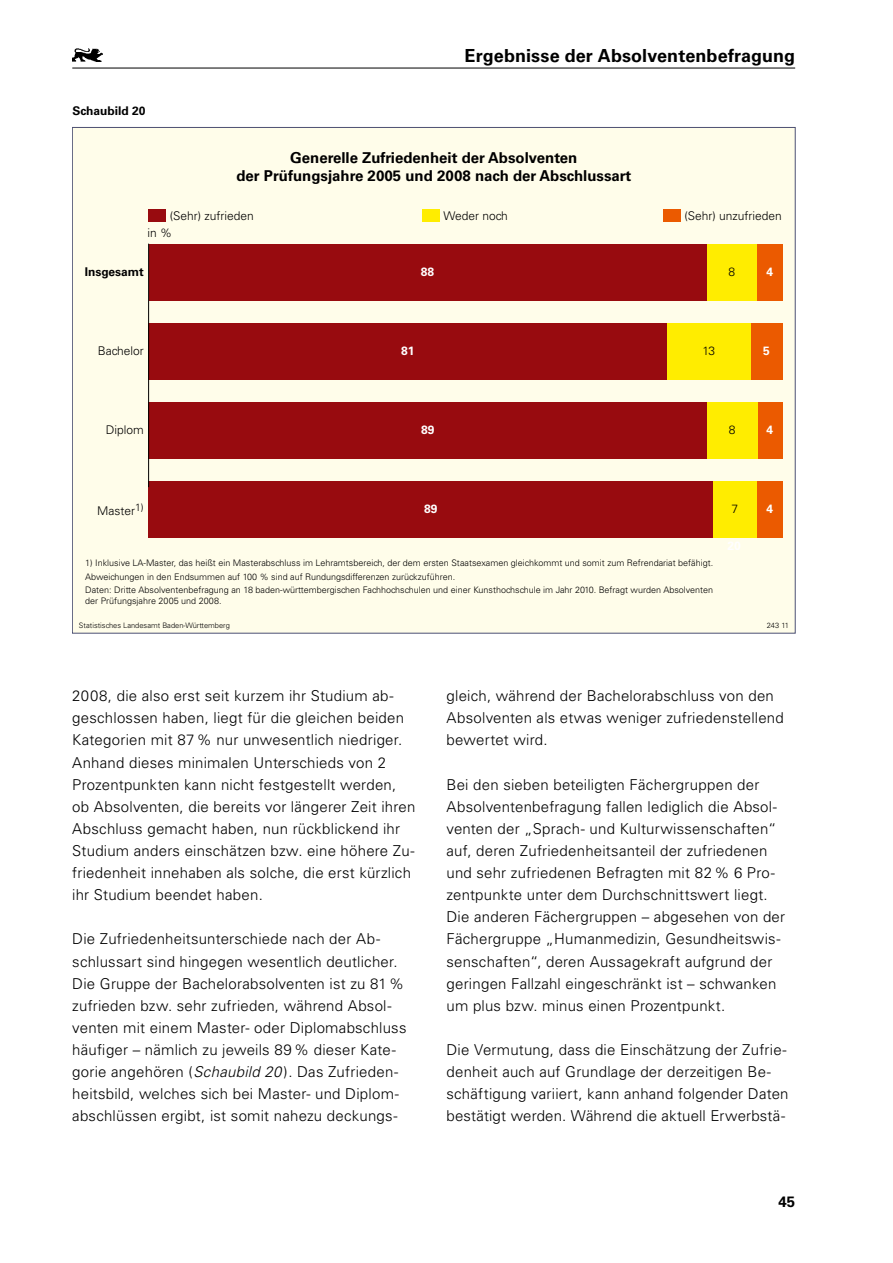
<style>
.page{position:relative;width:893px;height:1263px;background:#fff}
.page>*{position:absolute;margin:0;border:0;box-sizing:border-box;transform-origin:0 0}
.t1{font:700 18px "Univers";letter-spacing:.005em;color:#000}
.t2{font:300 15px/22px "Univers";letter-spacing:.015em;color:#000}
.t3{font:700 15px/18px "Univers";color:#000;text-align:center}
.t4{font:300 12px "Univers";color:#000}
.t5{font:700 12px "Univers";color:#000}
.t6{font:700 12px "Univers";color:#fff}
.t7{font:300 9px/13.8px "Univers";color:#000}
.t8{font:300 7.5px "Univers";color:#000}
.s1{font-style:italic}
</style>
<div class="page">
<hr style="left:72px;top:68px;width:723px;height:1px;background:#000">
<img style="left:72px;top:49px;width:30px;height:12px">
<div style="left:72px;top:127px;width:723px;height:506px;background:#fffdea"></div>
<div style="left:757px;top:244px;width:25px;height:57px;background:#eb5a00"></div>
<div style="left:750px;top:323px;width:32px;height:57px;background:#eb5a00"></div>
<div style="left:757px;top:402px;width:25px;height:57px;background:#eb5a00"></div>
<div style="left:757px;top:481px;width:25px;height:56px;background:#eb5a00"></div>
<div style="left:706px;top:244px;width:51px;height:57px;background:#ffed00"></div>
<div style="left:667px;top:323px;width:83px;height:57px;background:#ffed00"></div>
<div style="left:707px;top:402px;width:50px;height:57px;background:#ffed00"></div>
<div style="left:713px;top:481px;width:44px;height:56px;background:#ffed00"></div>
<div style="left:149px;top:244px;width:557px;height:57px;background:#980b0f"></div>
<div style="left:149px;top:323px;width:518px;height:57px;background:#980b0f"></div>
<div style="left:149px;top:402px;width:558px;height:57px;background:#980b0f"></div>
<div style="left:149px;top:481px;width:564px;height:56px;background:#980b0f"></div>
<hr style="left:148px;top:244px;width:1px;height:243px;background:#000">
<div style="left:148px;top:209px;width:17px;height:13px;background:#980b0f"></div>
<div style="left:663px;top:209px;width:17px;height:13px;background:#eb5a00"></div>
<div style="left:422px;top:209px;width:17px;height:13px;background:#ffed00"></div>
<p class="t5" style="left:72px;top:103px;width:75px">Schaubild 20</p>
<p class="t1" style="left:465px;top:46px;width:332px">Ergebnisse der Absolventenbefragung</p>
<p class="t3" style="left:236px;top:149px;width:396px">Generelle Zufriedenheit der Absolventen<br>der Prüfungsjahre 2005 und 2008 nach der Abschlussart</p>
<p class="t4" style="left:170px;top:208px;width:86px">(Sehr) zufrieden</p>
<p class="t4" style="left:444px;top:208px;width:66px">Weder noch</p>
<p class="t4" style="left:684px;top:208px;width:99px">(Sehr) unzufrieden</p>
<p class="t4" style="left:147px;top:226px;width:26px">in %</p>
<p class="t5" style="left:85px;top:265px;width:61px">Insgesamt</p>
<p class="t4" style="left:98px;top:343px;width:47px">Bachelor</p>
<p class="t6" style="left:421px;top:265px;width:15px">88</p>
<p class="t6" style="left:401px;top:344px;width:15px">81</p>
<p class="t4" style="left:728px;top:265px;width:8px">8</p>
<p class="t4" style="left:702px;top:343px;width:14px">13</p>
<p class="t6" style="left:766px;top:265px;width:8px">4</p>
<p class="t6" style="left:763px;top:344px;width:8px">5</p>
<p class="t4" style="left:106px;top:422px;width:40px">Diplom</p>
<p class="t6" style="left:421px;top:423px;width:15px">89</p>
<p class="t4" style="left:729px;top:422px;width:8px">8</p>
<p class="t6" style="left:766px;top:423px;width:8px">4</p>
<p class="t4" style="left:97px;top:504px;width:48px">Master<sup>1)</sup></p>
<p class="t6" style="left:424px;top:502px;width:15px">89</p>
<p class="t7" style="left:85px;top:556px;width:629px">1) Inklusive LA-Master, das heißt ein Masterabschluss im Lehramtsbereich, der dem ersten Staatsexamen gleichkommt und somit zum Refrendariat befähigt.<br>Abweichungen in den Endsummen auf 100 % sind auf Rundungsdifferenzen zurückzuführen.<br>Daten: Dritte Absolventenbefragung an 18 baden-württembergischen Fachhochschulen und einer Kunsthochschule im Jahr 2010. Befragt wurden Absolventen</p>
<p class="t7" style="left:85px;top:594px;width:138px">der Prüfungsjahre 2005 und 2008.</p>
<p class="t4" style="left:731px;top:501px;width:8px">7</p>
<p class="t6" style="left:727px;top:539px;width:15px">20</p>
<p class="t6" style="left:766px;top:502px;width:8px">4</p>
<p class="t8" style="left:79px;top:620px;width:153px">Statistisches Landesamt Baden-Württemberg</p>
<p class="t8" style="left:767px;top:621px;width:24px">243 11</p>
<p class="t2" style="left:72px;top:685px;width:345px">2008, die also erst seit kurzem ihr Studium ab&shy;geschlossen haben, liegt für die gleichen beiden Kategorien mit 87% nur unwesentlich niedriger.<br>Anhand dieses minimalen Unterschieds von 2<br>Prozentpunkten kann nicht festgestellt werden, ob Absolventen, die bereits vor längerer Zeit ihren Abschluss gemacht haben, nun rückblickend ihr Studium anders einschätzen bzw. eine höhere Zu&shy;friedenheit innehaben als solche, die erst kürzlich ihr Studium beendet haben.</p>
<p class="t2" style="left:72px;top:928px;width:336px">Die Zufriedenheitsunterschiede nach der Ab&shy;schlussart sind hingegen wesentlich deutlicher.<br>Die Gruppe der Bachelorabsolventen ist zu 81% zufrieden bzw. sehr zufrieden, während Absol&shy;venten mit einem Master- oder Diplomabschluss häufiger – nämlich zu jeweils 89% dieser Kate&shy;gorie angehören (<span class="s1">Schaubild 20</span> ). Das Zufrieden&shy;heitsbild, welches sich bei Master- und Diplom&shy;abschlüssen ergibt, ist somit nahezu deckungs-</p>
<p class="t2" style="left:446px;top:685px;width:339px">gleich, während der Bachelorabschluss von den<br>Absolventen als etwas weniger zufriedenstellend bewertet wird.</p>
<p class="t2" style="left:446px;top:773px;width:340px">Bei den sieben beteiligten Fächergruppen der Absolventenbefragung fallen lediglich die Absol&shy;venten der „Sprach- und Kulturwissenschaften“ auf, deren Zufriedenheitsanteil der zufriedenen und sehr zufriedenen Befragten mit 82% 6 Pro&shy;zentpunkte unter dem Durchschnittswert liegt.<br>Die anderen Fächergruppen – abgesehen von der Fächergruppe „Humanmedizin, Gesundheitswis&shy;senschaften“, deren Aussagekraft aufgrund der geringen Fallzahl eingeschränkt ist – schwanken um plus bzw. minus einen Prozentpunkt.</p>
<p class="t2" style="left:446px;top:1039px;width:344px">Die Vermutung, dass die Einschätzung der Zufrie&shy;denheit auch auf Grundlage der derzeitigen Be&shy;schäftigung variiert, kann anhand folgender Daten bestätigt werden. Während die aktuell Erwerbstä-</p>
<p class="t3" style="left:778px;top:1193px;width:18px">45</p>
</div>
